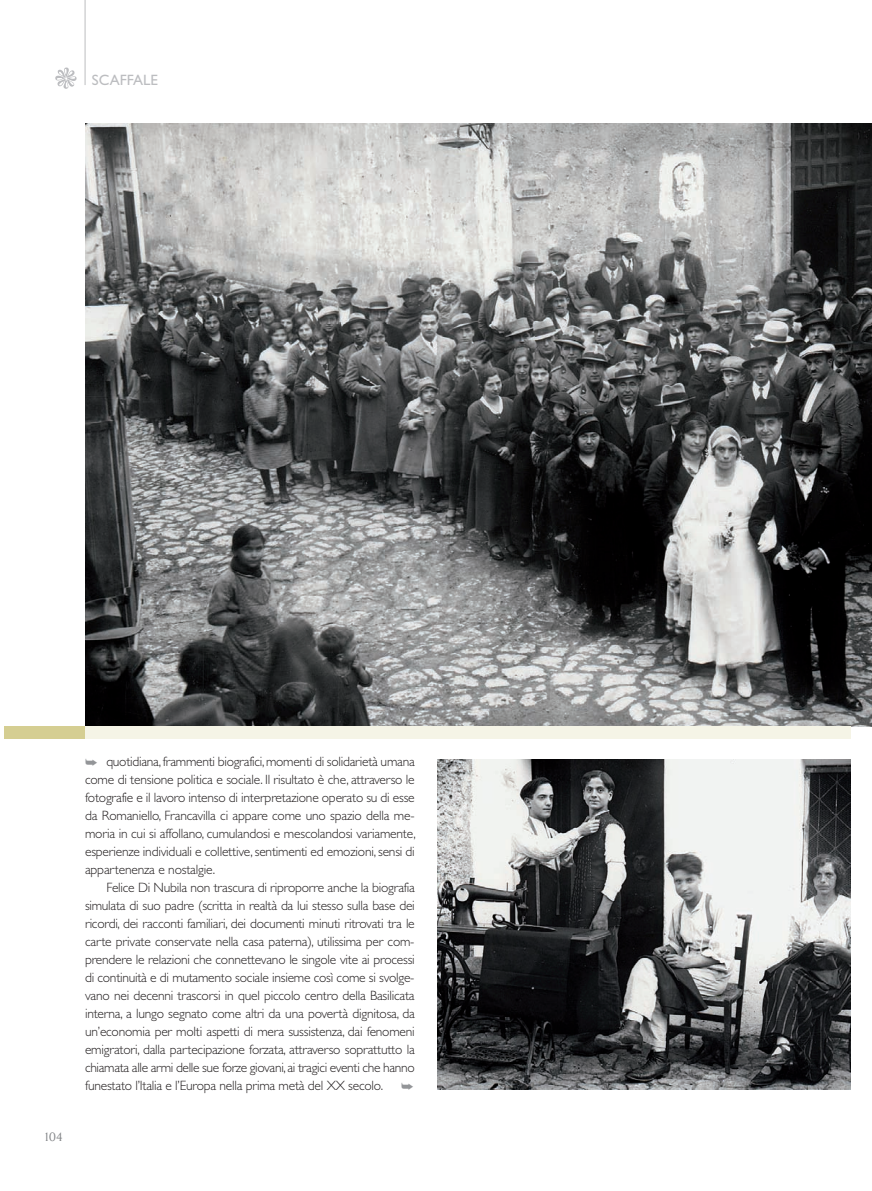
<style>
.page{position:relative;width:872px;height:1191px;background:#fff}
.page>*{position:absolute;margin:0;border:0;box-sizing:border-box;transform-origin:0 0}
.t1{font:15px "Gill Sans";color:#bcbdc0}
.t2{font:300 13.5px "Gill Sans";letter-spacing:-.015em;color:#231f20}
.t3{font:12px "Daily News";color:#808285}
</style>
<div class="page">
<hr style="left:85px;top:0;width:1px;height:85px;background:#bcbdc0">
<svg style="left:55px;top:68px;width:22px;height:21px"></svg>
<img style="left:85px;top:123px;width:787px;height:603px">
<img style="left:437px;top:759px;width:413px;height:330px">
<div style="left:21px;top:726px;width:829px;height:13px;background:#f5f4e6"></div>
<div style="left:4px;top:726px;width:81px;height:13px;background:#d5ce92"></div>
<p class="t1" style="left:92px;top:75px;width:68px">SCAFFALE</p>
<p class="t3" style="left:43px;top:1132px;width:21px">104</p>
<p class="t2" style="left:106px;top:756px;width:310px">quotidiana, frammenti biografici, momenti di solidarietà umana</p>
<p class="t2" style="left:85px;top:774px;width:331px">come di tensione politica e sociale. Il risultato è che, attraverso le</p>
<p class="t2" style="left:85px;top:792px;width:331px">fotografie e il lavoro intenso di interpretazione operato su di esse</p>
<p class="t2" style="left:85px;top:810px;width:331px">da Romaniello, Francavilla ci appare come uno spazio della me-</p>
<p class="t2" style="left:85px;top:828px;width:332px">moria in cui si affollano, cumulandosi e mescolandosi variamente,</p>
<p class="t2" style="left:85px;top:846px;width:331px">esperienze individuali e collettive, sentimenti ed emozioni, sensi di</p>
<p class="t2" style="left:85px;top:864px;width:131px">appartenenza e nostalgie.</p>
<p class="t2" style="left:106px;top:882px;width:310px">Felice Di Nubila non trascura di riproporre anche la biografia</p>
<p class="t2" style="left:85px;top:900px;width:331px">simulata di suo padre (scritta in realtà da lui stesso sulla base dei</p>
<p class="t2" style="left:85px;top:918px;width:331px">ricordi, dei racconti familiari, dei documenti minuti ritrovati tra le</p>
<p class="t2" style="left:85px;top:936px;width:331px">carte private conservate nella casa paterna), utilissima per com-</p>
<p class="t2" style="left:85px;top:954px;width:331px">prendere le relazioni che connettevano le singole vite ai processi</p>
<p class="t2" style="left:85px;top:972px;width:331px">di continuità e di mutamento sociale insieme così come si svolge-</p>
<p class="t2" style="left:85px;top:990px;width:331px">vano nei decenni trascorsi in quel piccolo centro della Basilicata</p>
<p class="t2" style="left:85px;top:1008px;width:331px">interna, a lungo segnato come altri da una povertà dignitosa, da</p>
<p class="t2" style="left:85px;top:1026px;width:331px">un’economia per molti aspetti di mera sussistenza, dai fenomeni</p>
<p class="t2" style="left:85px;top:1044px;width:331px">emigratori, dalla partecipazione forzata, attraverso soprattutto la</p>
<p class="t2" style="left:85px;top:1062px;width:331px">chiamata alle armi delle sue forze giovani, ai tragici eventi che hanno</p>
<p class="t2" style="left:85px;top:1080px;width:299px">funestato l’Italia e l’Europa nella prima metà del XX secolo.</p>
</div>
